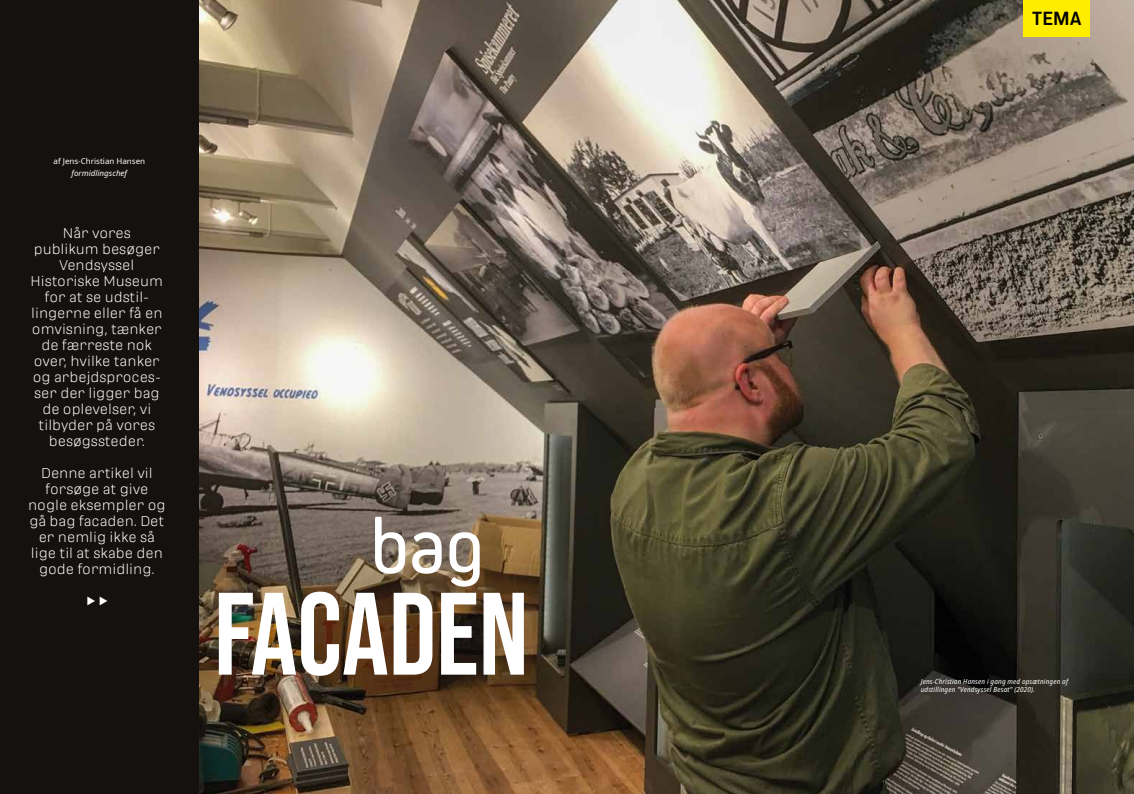
<style>
.page{position:relative;width:1134px;height:794px;background:#fff}
.page>*{position:absolute;margin:0;border:0;box-sizing:border-box;transform-origin:0 0}
.t1{font:116.9px "Bebas Neue";color:#fff}
.t2{font:80px "Kiro";color:#fff}
.t3{font:700 20px "Kiro";color:#000}
.t4{font:300 14px/16px "Protipo Wide";color:#fff;text-align:center}
.t5{font:8px "Noto Sans";color:#fff}
.t6{font:italic 8px "Noto Sans";color:#fff}
.t7{font:italic semi-condensed 7px "Noto Sans";letter-spacing:.025em;color:#fff}
</style>
<div class="page">
<img style="left:198px;top:0;width:936px;height:794px">
<div style="left:0;top:0;width:198px;height:794px;background:#15110e"></div>
<div style="left:1023px;top:0;width:67px;height:36px;background:#ffed00"></div>
<p class="t5" style="left:54px;top:155px;width:93px">af Jens-Christian Hansen</p>
<p class="t6" style="left:72px;top:167px;width:57px">formidlingschef</p>
<p class="t4" style="left:31px;top:225px;width:134px">Når vores publikum besøger<br>Vendsyssel<br>Historiske Museum for at se udstil&shy;lingerne eller få en omvisning, tænker de færreste nok over, hvilke tanker og arbejdsproces&shy;ser der ligger bag de oplevelser, vi tilbyder på vores besøgssteder.</p>
<p class="t4" style="left:28px;top:465px;width:139px">Denne artikel vil forsøge at give nogle eksempler og gå bag facaden. Det er nemlig ikke så lige til at skabe den gode formidling.</p>
<h2 class="t2" style="left:370px;top:500px;width:116px">bag</h2>
<h1 class="t1" style="left:214px;top:568px;width:316px">FACADEN</h1>
<h3 class="t3" style="left:1032px;top:7px;width:51px">TEMA</h3>
<p class="t7" style="left:921px;top:676px;width:149px">Jens-Christian Hansen i gang med opsætningen af</p>
<p class="t7" style="left:921px;top:684px;width:115px">udstillingen "Vendsyssel Besat" (2020).</p>
</div>
